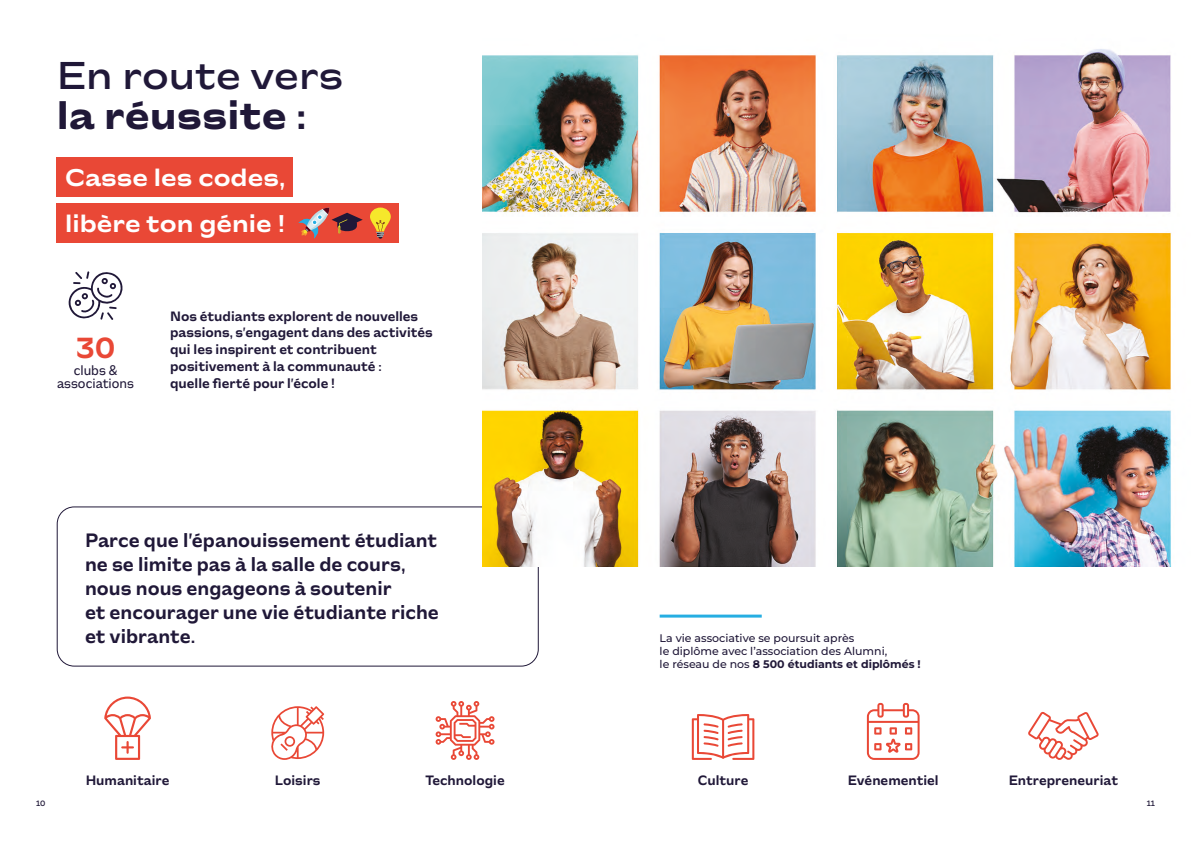
<style>
.page{position:relative;width:1191px;height:842px;background:#fff}
.page>*{position:absolute;margin:0;border:0;box-sizing:border-box;transform-origin:0 0}
.t1{font:500 40px/40px "CA Slalom Extended";color:#201838}
.t2{font:700 30px "CA Slalom";color:#e94836}
.t3{font:700 25px "CA Slalom Extended";color:#fff}
.t4{font:700 20px/24px "CA Slalom";color:#201838}
.t5{font:700 14px/16.8px "CA Slalom";color:#201838}
.t6{font:14px "CA Slalom";color:#201838}
.t7{font:500 11px/13px "Montserrat";color:#201838}
.NUMERO_G{font:500 8px "CA Slalom";color:#201838}
.NUMERO_D{font:500 8px "CA Slalom";color:#201838}
.s1{font-weight:800}
.s2{font-weight:700}
</style>
<div class="page">
<svg style="left:692px;top:714px;width:62px;height:46px"></svg>
<svg style="left:867px;top:703px;width:52px;height:57px"></svg>
<svg style="left:1028px;top:711px;width:71px;height:49px"></svg>
<svg style="left:104px;top:696px;width:47px;height:64px"></svg>
<svg style="left:435px;top:701px;width:59px;height:59px"></svg>
<svg style="left:271px;top:706px;width:53px;height:54px"></svg>
<div style="left:57px;top:506px;width:482px;height:161px;border:1px solid #201838;border-radius:17px"></div>
<img style="left:482px;top:49px;width:689px;height:517px">
<svg style="left:68px;top:271px;width:55px;height:49px"></svg>
<hr style="left:659px;top:615px;width:102px;height:3px;background:#26aee2">
<div style="left:57px;top:203px;width:342px;height:40px;background:#e94836"></div>
<div style="left:57px;top:157px;width:236px;height:40px;background:#e94836"></div>
<svg style="left:298px;top:207px;width:65px;height:32px"></svg>
<svg style="left:370px;top:208px;width:21px;height:31px"></svg>
<p class="t1" style="left:57px;top:53px;width:288px">En route vers <span class="s1">la réussite :</span></p>
<p class="t3" style="left:65px;top:158px;width:222px">Casse les codes,</p>
<p class="t3" style="left:65px;top:204px;width:221px">libère ton génie !</p>
<p class="t2" style="left:76px;top:326px;width:41px">30</p>
<p class="t6" style="left:74px;top:360px;width:45px">clubs &amp;</p>
<p class="t6" style="left:57px;top:373px;width:79px">associations</p>
<p class="t5" style="left:170px;top:307px;width:264px">Nos étudiants explorent de nouvelles passions, s’engagent dans des activités qui les inspirent et contribuent positivement à la communauté :<br>quelle fierté pour l’école !</p>
<p class="t4" style="left:85px;top:527px;width:355px">Parce que l’épanouissement étudiant ne se limite pas à la salle de cours, nous nous engageons à soutenir<br>et encourager une vie étudiante riche et vibrante.</p>
<p class="t7" style="left:659px;top:631px;width:263px">La vie associative se poursuit après<br>le diplôme avec l’association des Alumni,<br>le réseau de nos <span class="s2">8 500 étudiants et diplômés !</span></p>
<p class="t5" style="left:86px;top:771px;width:85px">Humanitaire</p>
<p class="t5" style="left:275px;top:771px;width:47px">Loisirs</p>
<p class="t5" style="left:425px;top:771px;width:81px">Technologie</p>
<p class="t5" style="left:698px;top:771px;width:52px">Culture</p>
<p class="t5" style="left:847px;top:771px;width:92px">Evénementiel</p>
<p class="t5" style="left:1008px;top:771px;width:111px">Entrepreneuriat</p>
<p class="NUMERO_G" style="left:36px;top:797px;width:11px">10</p>
<p class="NUMERO_D" style="left:1146px;top:797px;width:10px">11</p>
</div>
